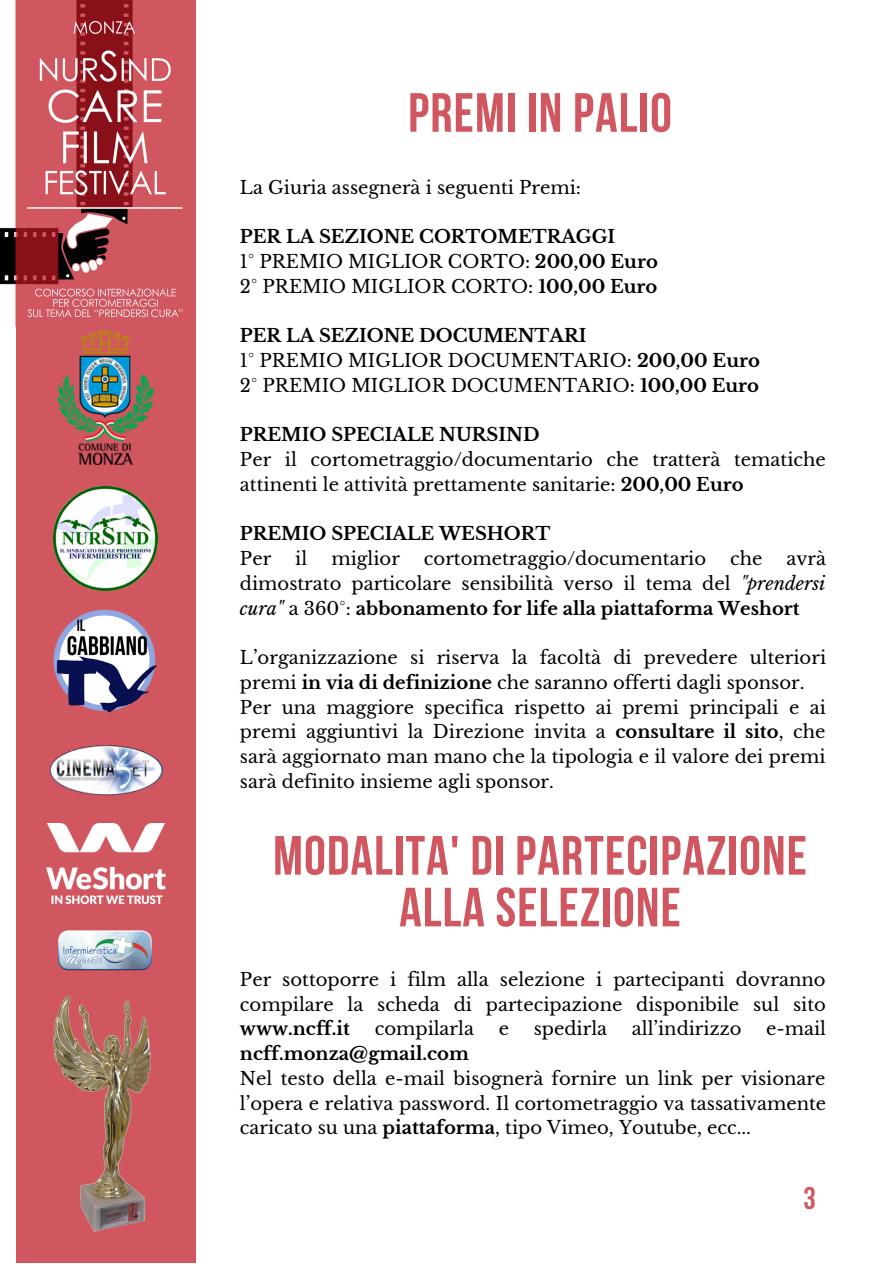
<style>
.page{position:relative;width:893px;height:1264px;background:#fff}
.page>*{position:absolute;margin:0;border:0;box-sizing:border-box;transform-origin:0 0}
.t1{font:700 55.05px/51.8px "Bebas Neue";letter-spacing:.02em;color:#d05760;text-align:center}
.t2{font:700 31.2px "Bebas Neue";color:#d05760}
.t3{font:18px/24.8px "Libre Baskerville";color:#000}
.t4{font:700 18px/24.8px "Libre Baskerville";color:#000}
.s1{font-weight:400}
.s2{font-weight:700}
.s3{font-style:italic}
</style>
<div class="page">
<div style="left:16px;top:0;width:179px;height:1262px;background:#d05760"></div>
<img style="left:0;top:0;width:196px;height:331px">
<img style="left:53px;top:609px;width:104px;height:104px">
<img style="left:53px;top:995px;width:98px;height:237px">
<img style="left:54px;top:487px;width:103px;height:103px">
<img style="left:58px;top:930px;width:94px;height:41px">
<img style="left:58px;top:331px;width:95px;height:133px">
<img style="left:49px;top:745px;width:114px;height:51px">
<img style="left:46px;top:823px;width:119px;height:81px">
<h1 class="t1" style="left:408px;top:92px;width:265px">PREMI IN PALIO</h1>
<p class="t3" style="left:240px;top:175px;width:342px">La Giuria assegnerà i seguenti Premi:</p>
<p class="t4" style="left:240px;top:225px;width:419px">PER LA SEZIONE CORTOMETRAGGI<br><span class="s1">1° PREMIO MIGLIOR CORTO:</span> 200,00 Euro<br><span class="s1">2° PREMIO MIGLIOR CORTO:</span> 100,00 Euro</p>
<p class="t3" style="left:240px;top:324px;width:521px"><span class="s2">PER LA SEZIONE DOCUMENTARI<br></span>1° PREMIO MIGLIOR DOCUMENTARIO: <span class="s2">200,00 Euro<br></span>2° PREMIO MIGLIOR DOCUMENTARIO: <span class="s2">100,00 Euro</span></p>
<p class="t4" style="left:240px;top:423px;width:301px">PREMIO SPECIALE NURSIND</p>
<p class="t3" style="left:240px;top:447px;width:587px">Per il cortometraggio/documentario che tratterà tematiche attinenti le attività prettamente sanitarie: <span class="s2">200,00 Euro</span></p>
<p class="t4" style="left:240px;top:521px;width:312px">PREMIO SPECIALE WESHORT</p>
<p class="t3" style="left:240px;top:546px;width:33px">Per</p>
<p class="t3" style="left:295px;top:546px;width:13px">il</p>
<p class="t3" style="left:331px;top:546px;width:70px">miglior</p>
<p class="t3" style="left:424px;top:546px;width:284px">cortometraggio/documentario</p>
<p class="t3" style="left:730px;top:546px;width:34px">che</p>
<p class="t3" style="left:240px;top:546px;width:587px;text-align:justify;text-indent:546px">avrà dimostrato particolare sensibilità verso il tema del <span class="s3">"prendersi cura"</span> a 360°: <span class="s2">abbonamento for life alla piattaforma Weshort</span></p>
<p class="t3" style="left:240px;top:645px;width:587px">L’organizzazione si riserva la facoltà di prevedere ulteriori premi <span class="s2">in via di definizione</span> che saranno offerti dagli sponsor.<br>Per una maggiore specifica rispetto ai premi principali e ai premi aggiuntivi la Direzione invita a <span class="s2">consultare il sito</span>, che sarà aggiornato man mano che la tipologia e il valore dei premi sarà definito insieme agli sponsor.</p>
<h1 class="t1" style="left:273px;top:835px;width:535px">MODALITA' DI PARTECIPAZIONE<br>ALLA SELEZIONE</h1>
<p class="t3" style="left:240px;top:967px;width:587px">Per sottoporre i film alla selezione i partecipanti dovranno compilare la scheda di partecipazione disponibile sul sito</p>
<p class="t4" style="left:240px;top:1016px;width:111px">www.ncff.it</p>
<p class="t3" style="left:374px;top:1016px;width:101px">compilarla</p>
<p class="t3" style="left:498px;top:1016px;width:12px">e</p>
<p class="t3" style="left:533px;top:1016px;width:75px">spedirla</p>
<p class="t3" style="left:632px;top:1016px;width:111px">all’indirizzo</p>
<p class="t3" style="left:766px;top:1016px;width:61px">e-mail</p>
<p class="t4" style="left:240px;top:1041px;width:230px">ncff.monza@gmail.com</p>
<p class="t3" style="left:240px;top:1066px;width:587px;text-align:justify">Nel testo della e-mail bisognerà fornire un link per visionare l’opera e relativa password. Il cortometraggio va tassativamente caricato su una <span class="s2">piattaforma</span>, tipo Vimeo, Youtube, ecc...</p>
<h2 class="t2" style="left:803px;top:1185px;width:14px">3</h2>
</div>
